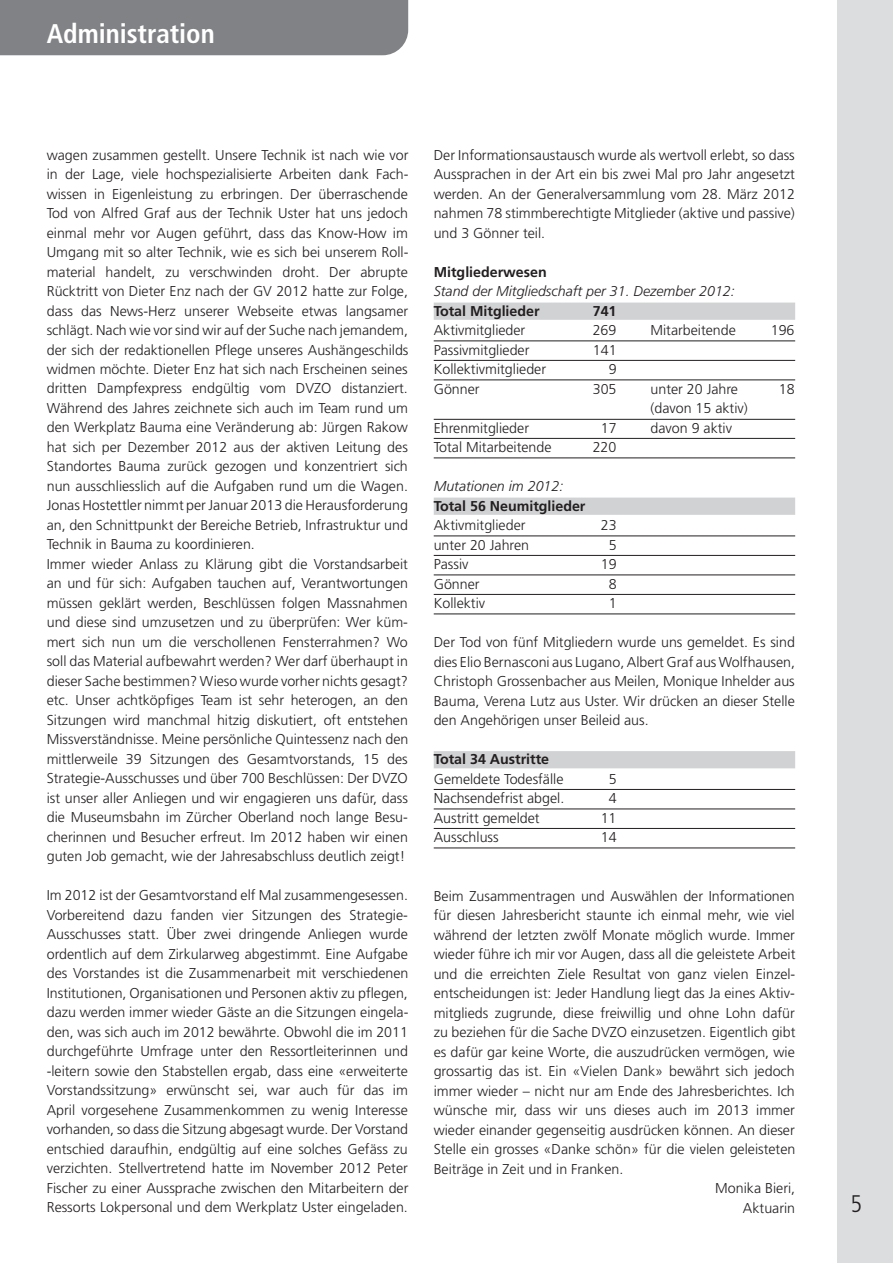
<style>
.page{position:relative;width:893px;height:1263px;background:#fff}
.page>*{position:absolute;margin:0;border:0;box-sizing:border-box;transform-origin:0 0}
.t1{font:700 condensed 27px "Frutiger";color:#fff}
.t2{font:300 condensed 24px "Frutiger";color:#231f20}
.t3{font:300 14.25px/19.5px "Frutiger";color:#231f20;text-align:justify}
.t4{font:700 14.25px "Frutiger";color:#231f20}
.t5{font:italic 300 14.25px "Frutiger";color:#231f20}
</style>
<div class="page">
<div style="left:838px;top:0;width:55px;height:1263px;background:#dcdddf"></div>
<div style="left:0;top:0;width:408px;height:55px;background:#808285"></div>
<div style="left:434px;top:303px;width:361px;height:17px;background:#d1d2d4"></div>
<hr style="left:434px;top:341px;width:361px;height:1px;background:#231f20">
<hr style="left:434px;top:360px;width:361px;height:1px;background:#231f20">
<hr style="left:434px;top:380px;width:361px;height:1px;background:#231f20">
<hr style="left:434px;top:419px;width:361px;height:1px;background:#231f20">
<hr style="left:434px;top:438px;width:361px;height:1px;background:#231f20">
<hr style="left:434px;top:458px;width:361px;height:1px;background:#231f20">
<div style="left:434px;top:498px;width:361px;height:17px;background:#d1d2d4"></div>
<hr style="left:434px;top:536px;width:361px;height:1px;background:#231f20">
<hr style="left:434px;top:555px;width:361px;height:1px;background:#231f20">
<hr style="left:434px;top:575px;width:361px;height:1px;background:#231f20">
<hr style="left:434px;top:594px;width:361px;height:1px;background:#231f20">
<hr style="left:434px;top:614px;width:361px;height:1px;background:#231f20">
<div style="left:434px;top:751px;width:361px;height:17px;background:#d1d2d4"></div>
<hr style="left:434px;top:789px;width:361px;height:1px;background:#231f20">
<hr style="left:434px;top:809px;width:361px;height:1px;background:#231f20">
<hr style="left:434px;top:828px;width:361px;height:1px;background:#231f20">
<hr style="left:434px;top:848px;width:361px;height:1px;background:#231f20">
<h1 class="t1" style="left:47px;top:17px;width:169px">Administration</h1>
<p class="t3" style="left:47px;top:145px;width:363px;text-align:left">wagen zusammen gestellt. Unsere Technik ist nach wie vor in der Lage, viele hochspezialisierte Arbeiten dank Fach&shy;wissen in Eigenleistung zu erbringen. Der überraschende Tod von Alfred Graf aus der Technik Uster hat uns jedoch einmal mehr vor Augen geführt, dass das Know-How im Umgang mit so alter Technik, wie es sich bei unserem Roll&shy;material handelt, zu verschwinden droht. Der abrupte Rücktritt von Dieter Enz nach der GV 2012 hatte zur Folge, dass das News-Herz unserer Webseite etwas langsamer schlägt. Nach wie vor sind wir auf der Suche nach jemandem, der sich der redaktionellen Pflege unseres Aushängeschilds widmen möchte. Dieter Enz hat sich nach Erscheinen seines dritten Dampfexpress endgültig vom DVZO distanziert.<br>Während des Jahres zeichnete sich auch im Team rund um den Werkplatz Bauma eine Veränderung ab: Jürgen Rakow hat sich per Dezember 2012 aus der aktiven Leitung des Standortes Bauma zurück gezogen und konzentriert sich nun ausschliesslich auf die Aufgaben rund um die Wagen.<br>Jonas Hostettler nimmt per Januar 2013 die Herausforderung an, den Schnittpunkt der Bereiche Betrieb, Infrastruktur und Technik in Bauma zu koordinieren.<br>Immer wieder Anlass zu Klärung gibt die Vorstandsarbeit an und für sich: Aufgaben tauchen auf, Verantwortungen müssen geklärt werden, Beschlüssen folgen Massnahmen und diese sind umzusetzen und zu überprüfen: Wer küm&shy;mert sich nun um die verschollenen Fensterrahmen? Wo soll das Material aufbewahrt werden? Wer darf überhaupt in dieser Sache bestimmen? Wieso wurde vorher nichts gesagt? etc. Unser achtköpfiges Team ist sehr heterogen, an den Sitzungen wird manchmal hitzig diskutiert, oft entstehen Missverständnisse. Meine persönliche Quintessenz nach den mittlerweile 39 Sitzungen des Gesamtvorstands, 15 des Strategie-Ausschusses und über 700 Beschlüssen: Der DVZO ist unser aller Anliegen und wir engagieren uns dafür, dass die Museumsbahn im Zürcher Oberland noch lange Besu&shy;cherinnen und Besucher erfreut. Im 2012 haben wir einen guten Job gemacht, wie der Jahresabschluss deutlich zeigt!</p>
<p class="t3" style="left:47px;top:886px;width:363px">Im 2012 ist der Gesamtvorstand elf Mal zusammengesessen.<br>Vorbereitend dazu fanden vier Sitzungen des Strategie-Ausschusses statt. Über zwei dringende Anliegen wurde ordentlich auf dem Zirkularweg abgestimmt. Eine Aufgabe des Vorstandes ist die Zusammenarbeit mit verschiedenen Institutionen, Organisationen und Personen aktiv zu pflegen, dazu werden immer wieder Gäste an die Sitzungen eingela&shy;den, was sich auch im 2012 bewährte. Obwohl die im 2011 durchgeführte Umfrage unter den Ressortleiterinnen und -leitern sowie den Stabstellen ergab, dass eine «erweiterte Vorstandssitzung» erwünscht sei, war auch für das im April vorgesehene Zusammenkommen zu wenig Interesse vorhanden, so dass die Sitzung abgesagt wurde. Der V orstand entschied daraufhin, endgültig auf eine solches Gefäss zu verzichten. Stellvertretend hatte im November 2012 Peter Fischer zu einer Aussprache zwischen den Mitarbeitern der Ressorts Lokpersonal und dem Werkplatz Uster eingeladen.</p>
<p class="t3" style="left:434px;top:145px;width:363px">Der Informationsaustausch wurde als wertvoll erlebt, so dass Aussprachen in der Art ein bis zwei Mal pro Jahr angesetzt werden. An der Generalversammlung vom 28. März 2012 nahmen 78 stimmberechtigte Mitglieder (aktive und passive) und 3 Gönner teil.</p>
<p class="t4" style="left:434px;top:263px;width:115px">Mitgliederwesen</p>
<p class="t5" style="left:434px;top:283px;width:303px">Stand der Mitgliedschaft per 31. Dezember 2012:</p>
<p class="t4" style="left:434px;top:302px;width:107px">Total Mitglieder</p>
<p class="t4" style="left:593px;top:302px;width:25px">741</p>
<p class="t3" style="left:434px;top:320px;width:93px">Aktivmitglieder</p>
<p class="t3" style="left:593px;top:320px;width:25px">269</p>
<p class="t3" style="left:650px;top:320px;width:87px">Mitarbeitende</p>
<p class="t3" style="left:771px;top:320px;width:25px">196</p>
<p class="t3" style="left:434px;top:340px;width:97px">Passivmitglieder</p>
<p class="t3" style="left:593px;top:340px;width:25px">141</p>
<p class="t3" style="left:434px;top:359px;width:114px">Kollektivmitglieder</p>
<p class="t3" style="left:609px;top:359px;width:9px">9</p>
<p class="t3" style="left:434px;top:379px;width:47px">Gönner</p>
<p class="t3" style="left:593px;top:379px;width:25px">305</p>
<p class="t3" style="left:651px;top:379px;width:89px">unter 20 Jahre</p>
<p class="t3" style="left:779px;top:379px;width:17px">18</p>
<p class="t3" style="left:651px;top:398px;width:99px">(davon 15 aktiv)</p>
<p class="t3" style="left:434px;top:418px;width:97px">Ehrenmitglieder</p>
<p class="t3" style="left:601px;top:418px;width:17px">17</p>
<p class="t3" style="left:651px;top:418px;width:83px">davon 9 aktiv</p>
<p class="t3" style="left:434px;top:437px;width:119px">Total Mitarbeitende</p>
<p class="t3" style="left:593px;top:437px;width:25px">220</p>
<p class="t5" style="left:434px;top:478px;width:131px">Mutationen im 2012:</p>
<p class="t4" style="left:434px;top:497px;width:153px">Total 56 Neumitglieder</p>
<p class="t3" style="left:434px;top:515px;width:93px">Aktivmitglieder</p>
<p class="t3" style="left:601px;top:515px;width:17px">23</p>
<p class="t3" style="left:434px;top:535px;width:97px">unter 20 Jahren</p>
<p class="t3" style="left:609px;top:535px;width:9px">5</p>
<p class="t3" style="left:434px;top:554px;width:36px">Passiv</p>
<p class="t3" style="left:601px;top:554px;width:17px">19</p>
<p class="t3" style="left:434px;top:574px;width:47px">Gönner</p>
<p class="t3" style="left:609px;top:574px;width:9px">8</p>
<p class="t3" style="left:434px;top:593px;width:53px">Kollektiv</p>
<p class="t3" style="left:609px;top:593px;width:9px">1</p>
<p class="t3" style="left:434px;top:632px;width:363px">Der Tod von fünf Mitgliedern wurde uns gemeldet. Es sind dies Elio Bernasconi aus Lugano, Albert Graf aus Wolfhausen, Christoph Grossenbacher aus Meilen, Monique Inhelder aus Bauma, Verena Lutz aus Uster. Wir drücken an dieser Stelle den Angehörigen unser Beileid aus.</p>
<p class="t4" style="left:434px;top:751px;width:117px">Total 34 Austritte</p>
<p class="t3" style="left:434px;top:769px;width:131px">Gemeldete Todesfälle</p>
<p class="t3" style="left:609px;top:769px;width:9px">5</p>
<p class="t3" style="left:434px;top:788px;width:132px">Nachsendefrist abgel.</p>
<p class="t3" style="left:609px;top:788px;width:9px">4</p>
<p class="t3" style="left:434px;top:808px;width:107px">Austritt gemeldet</p>
<p class="t3" style="left:601px;top:808px;width:17px">11</p>
<p class="t3" style="left:434px;top:827px;width:66px">Ausschluss</p>
<p class="t3" style="left:601px;top:827px;width:17px">14</p>
<p class="t3" style="left:434px;top:886px;width:363px">Beim Zusammentragen und Auswählen der Informationen</p>
<p class="t3" style="left:434px;top:905px;width:363px">für diesen Jahresbericht staunte ich einmal mehr, wie viel</p>
<p class="t3" style="left:434px;top:925px;width:363px">während der letzten zwölf Monate möglich wurde. Immer</p>
<p class="t3" style="left:434px;top:944px;width:363px">wieder führe ich mir vor Augen, dass all die geleistete Arbeit</p>
<p class="t3" style="left:434px;top:964px;width:363px">und die erreichten Ziele Resultat von ganz vielen Einzel-</p>
<p class="t3" style="left:434px;top:983px;width:363px">entscheidungen ist: Jeder Handlung liegt das Ja eines Aktiv-</p>
<p class="t3" style="left:434px;top:1003px;width:363px">mitglieds zugrunde, diese freiwillig und ohne Lohn dafür</p>
<p class="t3" style="left:434px;top:1022px;width:363px">zu beziehen für die Sache DVZO einzusetzen. Eigentlich gibt</p>
<p class="t3" style="left:434px;top:1042px;width:363px">es dafür gar keine Worte, die auszudrücken vermögen, wie</p>
<p class="t3" style="left:434px;top:1061px;width:363px">grossartig das ist. Ein «Vielen Dank» bewährt sich jedoch</p>
<p class="t3" style="left:434px;top:1081px;width:363px">immer wieder – nicht nur am Ende des Jahresberichtes. Ich</p>
<p class="t3" style="left:434px;top:1100px;width:363px">wünsche mir, dass wir uns dieses auch im 2013 immer</p>
<p class="t3" style="left:434px;top:1120px;width:363px">wieder einander gegenseitig ausdrücken können. An dieser</p>
<p class="t3" style="left:434px;top:1139px;width:363px">Stelle ein grosses «Danke schön» für die vielen geleisteten</p>
<p class="t3" style="left:434px;top:1159px;width:191px">Beiträge in Zeit und in Franken.</p>
<p class="t3" style="left:715px;top:1178px;width:81px">Monika Bieri,</p>
<p class="t3" style="left:743px;top:1198px;width:54px">Aktuarin</p>
<h2 class="t2" style="left:850px;top:1189px;width:13px">5</h2>
</div>
